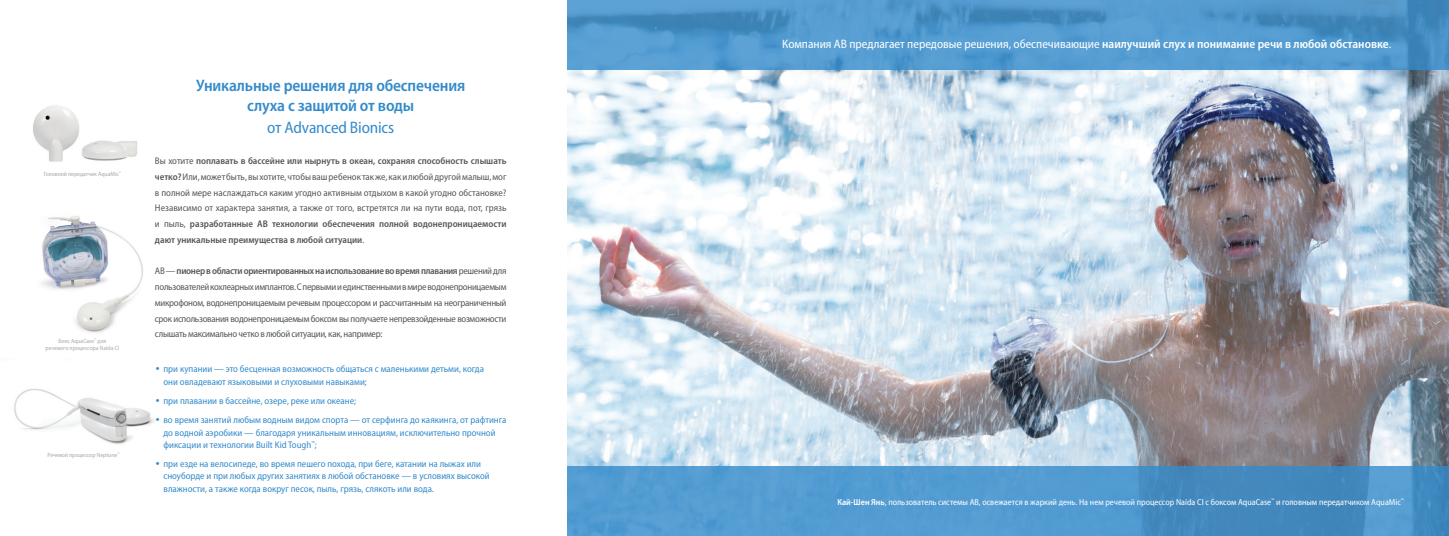
<style>
.page{position:relative;width:1449px;height:536px;background:#fff}
.page>*{position:absolute;margin:0;border:0;box-sizing:border-box;transform-origin:0 0}
.t1{font:600 semi-condensed 16.62px/19.9px "Myriad Pro";letter-spacing:-.01em;color:#348bcb;text-align:center}
.t2{font:semi-condensed 16.62px "Myriad Pro";letter-spacing:-.01em;color:#348bcb}
.t3{font:semi-condensed 12.25px "Myriad Pro";color:#fff}
.t4{font:semi-condensed 9.62px/15.8px "Myriad Pro";letter-spacing:-.02em;color:#53585b;text-align:justify}
.t5{font:semi-condensed 9.62px/12.2px "Myriad Pro";color:#348bcb}
.t6{font:semi-condensed 8.75px "Myriad Pro";color:#fff}
.t7{font:semi-condensed 6.12px/7.4px "Myriad Pro";color:#a8a9ad;text-align:center}
.s1{font-weight:600}
.s2{font-family:"Century Gothic";font-stretch:normal}
</style>
<div class="page">
<img style="left:567px;top:69px;width:882px;height:397px">
<svg style="left:567px;top:466px;width:882px;height:70px;background:#4d96cb"></svg>
<svg style="left:567px;top:0;width:882px;height:69px;background:#5098cc"></svg>
<img style="left:33px;top:105px;width:104px;height:57px">
<img style="left:14px;top:388px;width:140px;height:56px">
<img style="left:41px;top:216px;width:102px;height:117px">
<p class="t7" style="left:44px;top:171px;width:78px">Головной передатчик AquaMic<sup>™</sup></p>
<p class="t7" style="left:46px;top:337px;width:75px">Бокс AquaCase<sup>™</sup> для<br>речевого процессора Naída CI</p>
<p class="t7" style="left:48px;top:451px;width:73px">Речевой процессор Neptune<sup>™</sup></p>
<h1 class="t1" style="left:196px;top:75px;width:271px">Уникальные решения для обеспечения слуха с защитой от воды</h1>
<h1 class="t2" style="left:267px;top:118px;width:128px">от Advanced Bionics</h1>
<p class="t4" style="left:155px;top:153px;width:353px">Вы хотите <span class="s1">поплавать в бассейне или нырнуть в океан, сохраняя способность слышать четко?</span> Или, может быть, вы хотите, чтобы ваш ребенок так же, как и любой другой малыш, мог в полной мере наслаждаться каким угодно активным отдыхом в какой угодно обстановке?<br>Независимо от характера занятия, а также от того, встретятся ли на пути вода, пот, грязь и пыль, <span class="s1">разработанные AB технологии обеспечения полной водонепроницаемости дают уникальные преимущества в любой ситуации</span>.</p>
<p class="t4" style="left:155px;top:263px;width:353px">AB — <span class="s1">пионер в области ориентированных на использование во время плавания</span> решений для пользователей кохлеарных имплантов. С первыми и единственными в мире водонепроницаемым микрофоном, водонепроницаемым речевым процессором и рассчитанным на неограниченный срок использования водонепроницаемым боксом вы получаете непревзойденные возможности слышать максимально четко в любой ситуации, как, например:</p>
<p class="t5" style="left:163px;top:363px;width:322px;text-indent:-8px"><span class="s2">•</span> при купании — это бесценная возможность общаться с маленькими детьми, когда они овладевают языковыми и слуховыми навыками;</p>
<p class="t5" style="left:155px;top:394px;width:203px"><span class="s2">•</span> при плавании в бассейне, озере, реке или океане;</p>
<p class="t5" style="left:163px;top:414px;width:344px;text-indent:-8px"><span class="s2">•</span> во время занятий любым водным видом спорта — от серфинга до каякинга, от рафтинга до водной аэробики — благодаря уникальным инновациям, исключительно прочной фиксации и технологии Built Kid Tough<sup>™</sup>;</p>
<p class="t5" style="left:163px;top:458px;width:328px;text-indent:-8px"><span class="s2">•</span> при езде на велосипеде, во время пешего похода, при беге, катании на лыжах или сноуборде и при любых других занятиях в любой обстановке — в условиях высокой влажности, а также когда вокруг песок, пыль, грязь, слякоть или вода.</p>
<p class="t3" style="left:782px;top:37px;width:610px">Компания AB предлагает передовые решения, обеспечивающие <span class="s1">наилучший слух и понимание речи в любой обстановке</span>.</p>
<p class="t6" style="left:837px;top:497px;width:568px"><span class="s1">Кай-Шен Янь</span>, пользователь системы AB, освежается в жаркий день. На нем речевой процессор Naída CI с боксом AquaCase<sup>™</sup> и головным передатчиком AquaMic<sup>™</sup></p>
</div>
